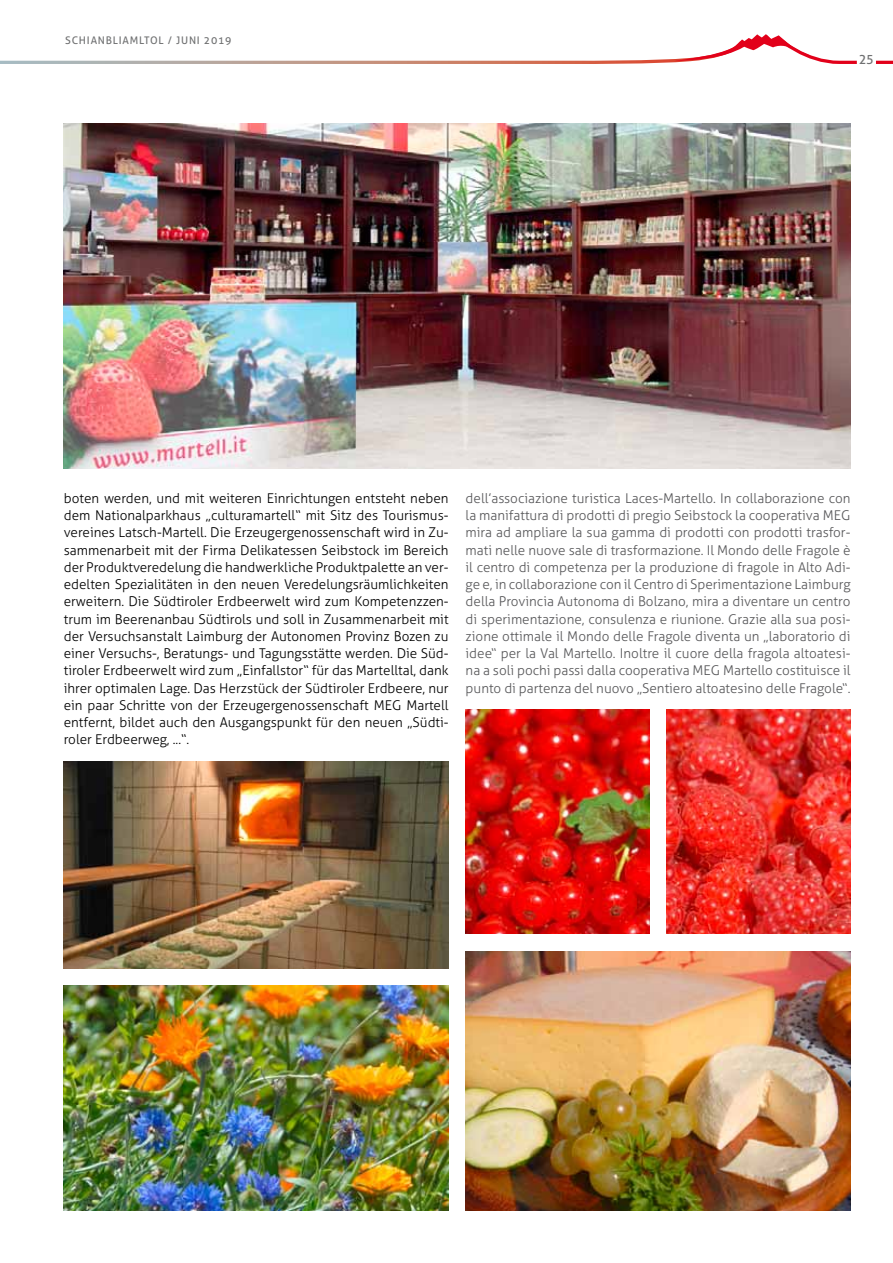
<style>
.page{position:relative;width:893px;height:1263px;background:#fff}
.page>*{position:absolute;margin:0;border:0;box-sizing:border-box;transform-origin:0 0}
.t1{font:300 13.5px/17.2px "Aller";color:#000;text-align:justify}
.t2{font:300 13.5px/17.2px "Aller";color:#58585a;text-align:justify}
.t3{font:12.75px "Aller";color:#707172}
.t4{font:10.5px "Aller";letter-spacing:.075em;color:#707172}
</style>
<div class="page">
<hr style="left:876px;top:61px;width:17px;height:3px;background:#e2001a">
<svg style="left:0;top:34px;width:857px;height:30px"></svg>
<img style="left:64px;top:123px;width:786px;height:345px">
<img style="left:64px;top:762px;width:385px;height:207px">
<img style="left:64px;top:986px;width:385px;height:224px">
<img style="left:466px;top:951px;width:384px;height:259px">
<img style="left:466px;top:710px;width:183px;height:224px">
<img style="left:666px;top:710px;width:184px;height:224px">
<p class="t4" style="left:65px;top:34px;width:8px">SCH</p>
<p class="t4" style="left:87px;top:34px;width:12px">IANBL</p>
<p class="t4" style="left:119px;top:34px;width:28px">IAMLTOL</p>
<p class="t4" style="left:168px;top:34px;width:65px">/ JUNI 2019</p>
<p class="t3" style="left:859px;top:52px;width:17px">25</p>
<p class="t1" style="left:64px;top:489px;width:386px">boten werden, und mit weiteren Einrichtungen entsteht neben dem Nationalparkhaus „culturamartell“ mit Sitz des Tourismus&shy;vereines Latsch-Martell. Die Erzeugergenossenschaft wird in Zu&shy;sammenarbeit mit der Firma Delikatessen Seibstock im Bereich der Produktveredelung die handwerkliche Produktpalette an ver&shy;edelten Spezialitäten in den neuen Veredelungsräumlichkeiten erweitern. Die Südtiroler Erdbeerwelt wird zum Kompetenzzen&shy;trum im Beerenanbau Südtirols und soll in Zusammenarbeit mit der Versuchsanstalt Laimburg der Autonomen Provinz Bozen zu einer Versuchs-, Beratungs- und Tagungsstätte werden. Die Süd&shy;tiroler Erdbeerwelt wird zum „Einfallstor“ für das Martelltal, dank ihrer optimalen Lage. Das Herzstück der Südtiroler Erdbeere, nur ein paar Schritte von der Erzeugergenossenschaft MEG Martell entfernt, bildet auch den Ausgangspunkt für den neuen „Südti&shy;roler Erdbeerweg, ...“.</p>
<p class="t2" style="left:466px;top:489px;width:387px">dell’associazione turistica Laces-Martello. In collaborazione con la manifattura di prodotti di pregio Seibstock la cooperativa MEG mira ad ampliare la sua gamma di prodotti con prodotti trasfor&shy;mati nelle nuove sale di trasformazione. Il Mondo delle Fragole è il centro di competenza per la produzione di fragole in Alto Adi&shy;ge e, in collaborazione con il Centro di Sperimentazione Laimburg della Provincia Autonoma di Bolzano, mira a diventare un centro di sperimentazione, consulenza e riunione. Grazie alla sua posi&shy;zione ottimale il Mondo delle Fragole diventa un „laboratorio di idee“ per la Val Martello. Inoltre il cuore della fragola altoatesi&shy;na a soli pochi passi dalla cooperativa MEG Martello costituisce il punto di partenza del nuovo „Sentiero altoatesino delle Fragole“.</p>
</div>
